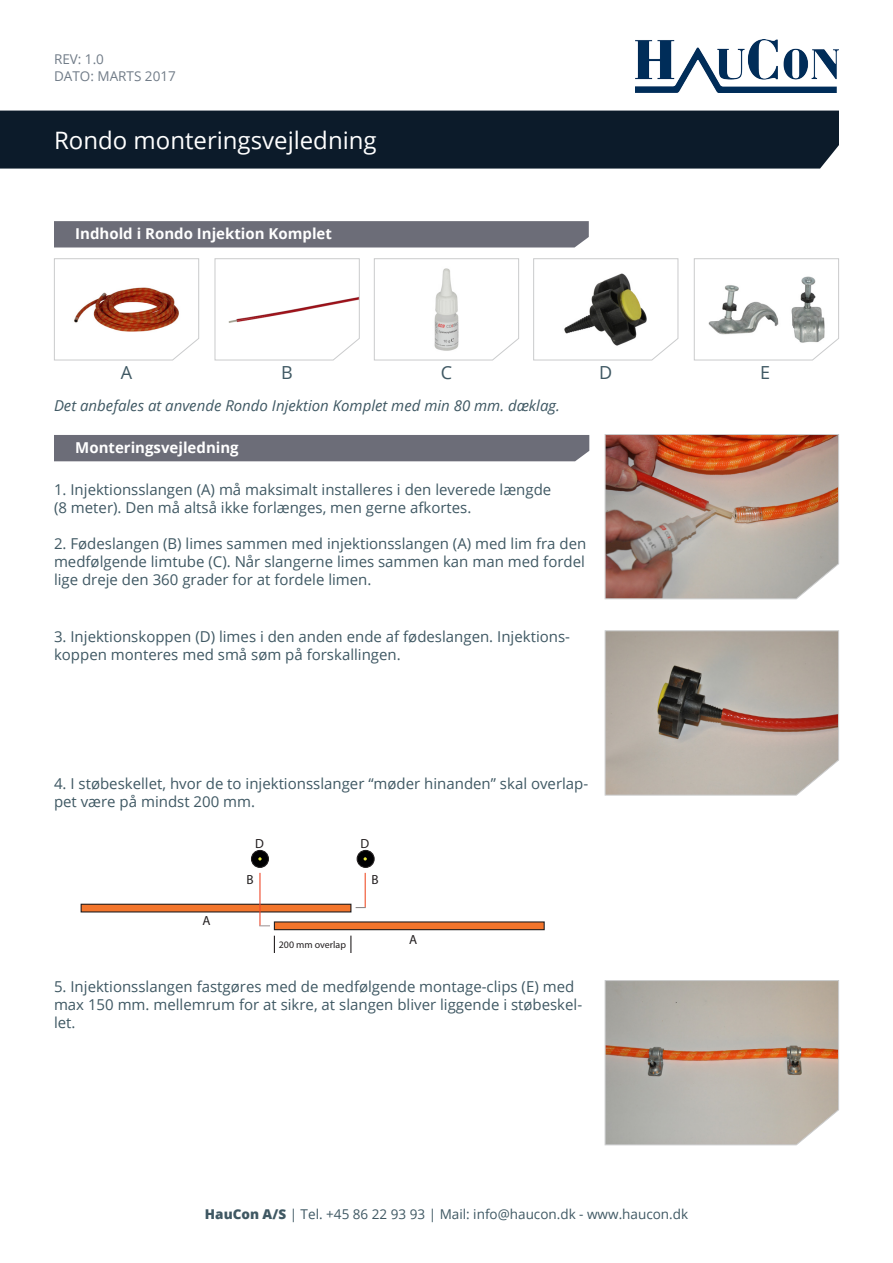
<style>
.page{position:relative;width:893px;height:1263px;background:#fff}
.page>*{position:absolute;margin:0;border:0;box-sizing:border-box;transform-origin:0 0}
.t1{font:24px "Open Sans";color:#fff}
.t2{font:18px "Open Sans";color:#3f5863}
.t3{font:15px/18px "Open Sans";color:#3f5863}
.t4{font:italic 15px "Open Sans";color:#3f5863}
.Skjema_Subheading_Ve{font:700 15px "Open Sans";color:#fff}
.t5{font:13.5px "Open Sans";color:#3f5863}
.t6{font:13.5px/16.2px "Open Sans";color:#717c88}
.t7{font:13.2px "Myriad Pro";color:#231f20}
.t8{font:9.9px "Myriad Pro";color:#231f20}
.s1{font-weight:800}
</style>
<div class="page">
<img style="left:636px;top:40px;width:203px;height:53px">
<div style="left:0;top:111px;width:839px;height:58px;background:#0c1b2a"></div>
<svg style="left:54px;top:258px;width:145px;height:103px"></svg>
<svg style="left:214px;top:258px;width:146px;height:103px"></svg>
<svg style="left:374px;top:258px;width:145px;height:103px"></svg>
<svg style="left:533px;top:258px;width:146px;height:103px"></svg>
<svg style="left:693px;top:258px;width:146px;height:103px"></svg>
<div style="left:54px;top:435px;width:535px;height:26px;background:#6c6d78"></div>
<div style="left:54px;top:221px;width:535px;height:26px;background:#6c6d78"></div>
<div style="left:81px;top:904px;width:270px;height:8px;background:#f3752c"></div>
<div style="left:81px;top:904px;width:270px;height:8px;border:1px solid #231f20"></div>
<div style="left:274px;top:922px;width:270px;height:8px;background:#f3752c"></div>
<div style="left:274px;top:921px;width:271px;height:9px;border:1px solid #231f20"></div>
<div style="left:251px;top:850px;width:17px;height:17px;background:#000002;border-radius:50%"></div>
<div style="left:251px;top:850px;width:18px;height:18px;border:1px solid #231f20;border-radius:50%"></div>
<div style="left:357px;top:850px;width:17px;height:17px;background:#000002;border-radius:50%"></div>
<div style="left:357px;top:850px;width:18px;height:18px;border:1px solid #231f20;border-radius:50%"></div>
<hr style="left:259px;top:873px;width:1px;height:53px;background:#ef472b">
<hr style="left:365px;top:873px;width:1px;height:34px;background:#f0502a">
<svg style="left:274px;top:936px;width:1px;height:16px"></svg>
<svg style="left:350px;top:936px;width:1px;height:16px"></svg>
<svg style="left:604px;top:630px;width:235px;height:166px;background:#afa39a"></svg>
<img style="left:604px;top:434px;width:235px;height:165px">
<svg style="left:604px;top:980px;width:235px;height:165px;background:#b9aea3"></svg>
<p class="t6" style="left:54px;top:51px;width:123px">REV: 1.0<br>DATO: MARTS 2017</p>
<p class="t1" style="left:54px;top:124px;width:324px">Rondo monteringsvejledning</p>
<p class="Skjema_Subheading_Ve" style="left:75px;top:223px;width:258px">Indhold i Rondo Injektion Komplet</p>
<p class="t2" style="left:121px;top:360px;width:13px">A</p>
<p class="t2" style="left:281px;top:360px;width:13px">B</p>
<p class="t2" style="left:441px;top:360px;width:13px">C</p>
<p class="t2" style="left:599px;top:360px;width:15px">D</p>
<p class="t2" style="left:760px;top:360px;width:12px">E</p>
<p class="t4" style="left:54px;top:395px;width:507px">Det anbefales at anvende Rondo Injektion Komplet med min 80 mm. dæklag.</p>
<p class="Skjema_Subheading_Ve" style="left:75px;top:437px;width:165px">Monteringsvejledning</p>
<p class="t3" style="left:54px;top:480px;width:499px">1. Injektionsslangen (A) må maksimalt installeres i den leverede længde</p>
<p class="t3" style="left:54px;top:498px;width:419px">(8 meter). Den må altså ikke forlænges, men gerne afkortes.</p>
<p class="t3" style="left:54px;top:534px;width:534px;text-align:justify">2. Fødeslangen (B) limes sammen med injektionsslangen (A) med lim fra den medfølgende limtube (C). Når slangerne limes sammen kan man med fordel lige dreje den 360 grader for at fordele limen.</p>
<p class="t3" style="left:54px;top:627px;width:518px">3. Injektionskoppen (D) limes i den anden ende af fødeslangen. Injektions-</p>
<p class="t3" style="left:54px;top:645px;width:348px">koppen monteres med små søm på forskallingen.</p>
<p class="t3" style="left:54px;top:774px;width:536px">4. I støbeskellet, hvor de to injektionsslanger “møder hinanden” skal overlap&shy;pet være på mindst 200 mm.</p>
<p class="t7" style="left:255px;top:835px;width:10px">D</p>
<p class="t7" style="left:361px;top:835px;width:10px">D</p>
<p class="t7" style="left:202px;top:912px;width:10px">A</p>
<p class="t7" style="left:247px;top:871px;width:9px">B</p>
<p class="t7" style="left:372px;top:871px;width:9px">B</p>
<p class="t8" style="left:279px;top:939px;width:69px">200 mm overlap</p>
<p class="t7" style="left:409px;top:931px;width:10px">A</p>
<p class="t3" style="left:54px;top:977px;width:530px">5. Injektionsslangen fastgøres med de medfølgende montage-clips (E) med max 150 mm. mellemrum for at sikre, at slangen bliver liggende i støbeskel&shy;let.</p>
<p class="t5" style="left:205px;top:1205px;width:485px"><span class="s1">HauCon A/S</span> | Tel. +45 86 22 93 93 | Mail: info@haucon.dk - www.haucon.dk</p>
</div>
